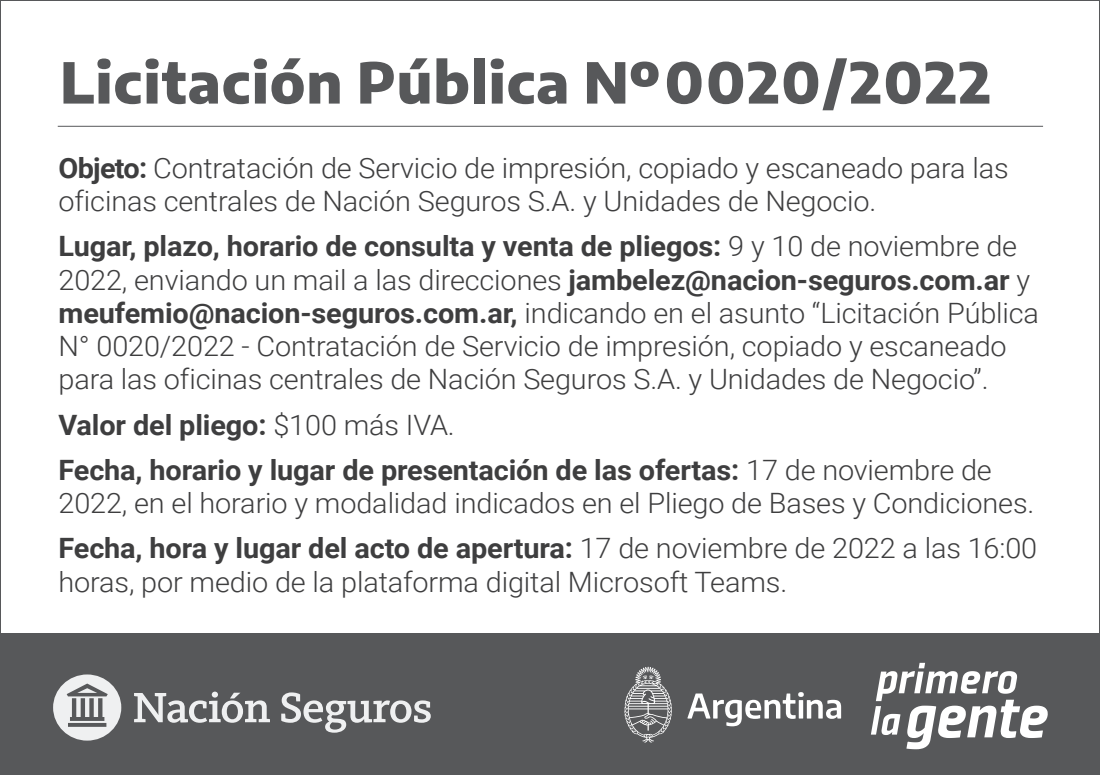
<style>
.page{position:relative;width:1100px;height:775px;background:#fff}
.page>*{position:absolute;margin:0;border:0;box-sizing:border-box;transform-origin:0 0}
.t1{font:800 56px "Encode Sans";letter-spacing:.015em;color:#57585a}
.t2{font:300 28px/33.2px "Roboto";letter-spacing:-.005em;color:#3e3e3f}
.t3{font:700 28px/45.2px "Roboto";letter-spacing:-.005em;color:#3e3e3f}
.s1{font-weight:700}
.s2{font-weight:300}
</style>
<div class="page">
<div style="left:0;top:633px;width:1100px;height:141px;background:#57585a"></div>
<hr style="left:58px;top:126px;width:985px;height:1px;background:#57585a">
<svg style="left:53px;top:674px;width:68px;height:66px"></svg>
<svg style="left:134px;top:691px;width:136px;height:31px"></svg>
<svg style="left:281px;top:692px;width:150px;height:40px"></svg>
<svg style="left:687px;top:692px;width:154px;height:34px"></svg>
<svg style="left:624px;top:666px;width:48px;height:76px"></svg>
<svg style="left:871px;top:662px;width:177px;height:87px"></svg>
<h1 class="t1" style="left:60px;top:44px;width:932px">Licitación Pública Nº0020/2022</h1>
<p class="t2" style="left:58px;top:150px;width:952px"><span class="s1">Objeto:</span> Contratación de Servicio de impresión, copiado y escaneado para las oficinas centrales de Nación Seguros S.A. y Unidades de Negocio.</p>
<p class="t2" style="left:58px;top:229px;width:982px"><span class="s1">Lugar, plazo, horario de consulta y venta de pliegos:</span> 9 y 10 de noviembre de 2022, enviando un mail a las direcciones <span class="s1">jambelez@nacion-seguros.com.ar</span> y <span class="s1">meufemio@nacion-seguros.com.ar,</span> indicando en el asunto “Licitación Pública N° 0020/2022 - Contratación de Servicio de impresión, copiado y escaneado para las oficinas centrales de Nación Seguros S.A. y Unidades de Negocio”.</p>
<p class="t3" style="left:58px;top:401px;width:935px">Valor del pliego: <span class="s2">$100 más IVA.<br></span>Fecha, horario y lugar de presentación de las ofertas: <span class="s2">17 de noviembre de</span></p>
<p class="t2" style="left:58px;top:479px;width:980px;line-height:45.2px">2022, en el horario y modalidad indicados en el Pliego de Bases y Condiciones.<br><span class="s1">Fecha, hora y lugar del acto de apertura:</span> 17 de noviembre de 2022 a las 16:00</p>
<p class="t2" style="left:58px;top:564px;width:730px">horas, por medio de la plataforma digital Microsoft Teams.</p>
</div>
